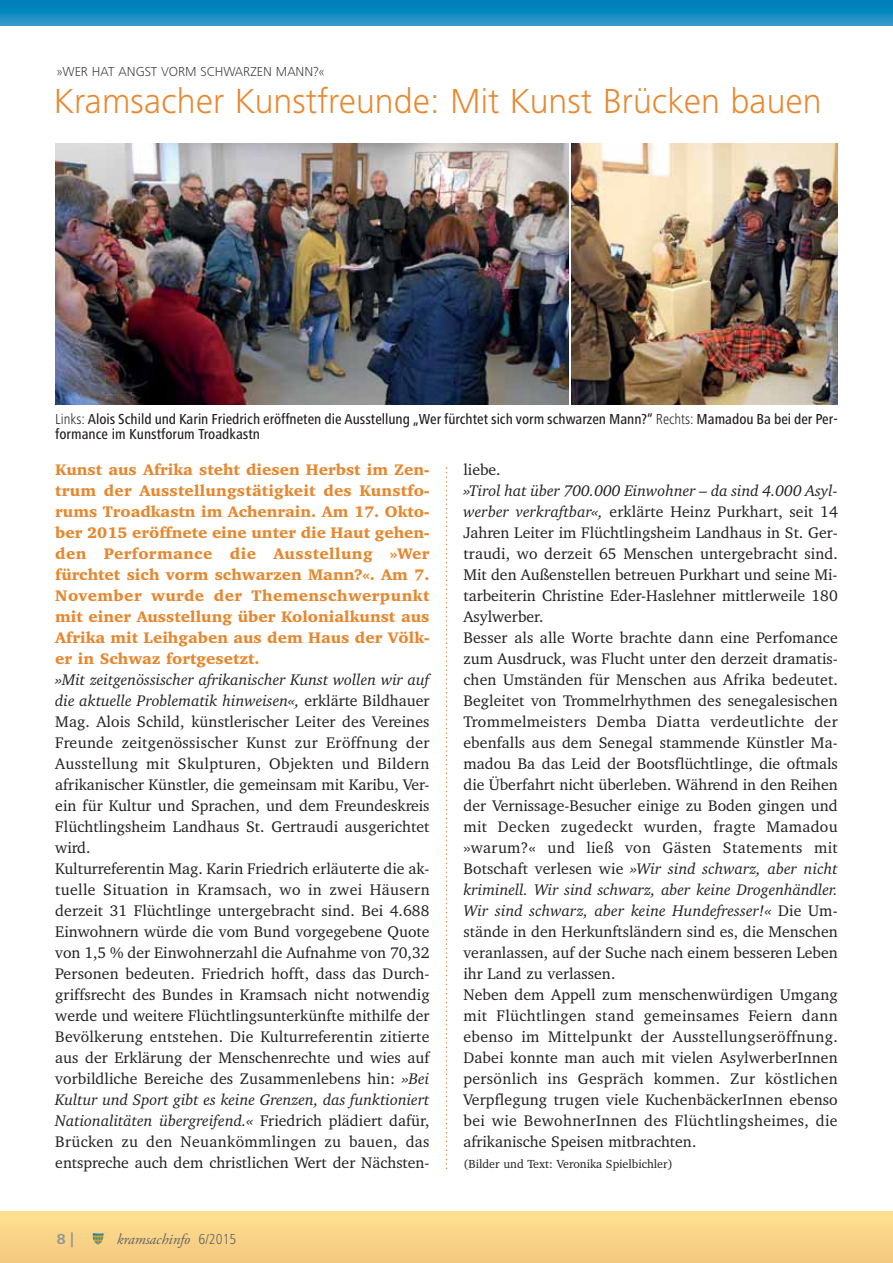
<style>
.page{position:relative;width:893px;height:1263px;background:#fff}
.page>*{position:absolute;margin:0;border:0;box-sizing:border-box;transform-origin:0 0}
.t1{font:300 36px "Frutiger Next LT";color:#e88931}
.t2{font:15.75px/21px "Charter IT Cby BT";letter-spacing:.005em;color:#231f20}
.t3{font:900 15.75px/21px "Charter IT Cby BT";color:#e68830;text-align:justify}
.t4{font:500 condensed 15px/15px "Frutiger Next LT";color:#231f20}
.t5{font:italic 15px "Adobe Garamond Pro";color:#636466}
.t6{font:700 15px "Frutiger Next LT";color:#939598}
.t7{font:300 13.5px "Frutiger Next LT";color:#404041}
.t8{font:12px "Charter IT Cby BT";color:#231f20}
.s1{font-weight:300}
.s2{font-style:italic}
.s3{font-family:"Frutiger Next LT";font-weight:300;font-style:normal;font-stretch:condensed}
</style>
<div class="page">
<div style="left:0;top:1212px;width:893px;height:51px;background:#f9d488"></div>
<svg style="left:0;top:0;width:893px;height:26px"></svg>
<svg style="left:92px;top:1233px;width:12px;height:12px"></svg>
<svg style="left:446px;top:467px;width:1px;height:702px"></svg>
<img style="left:572px;top:143px;width:266px;height:262px">
<img style="left:55px;top:143px;width:513px;height:262px">
<p class="t7" style="left:57px;top:66px;width:269px">»WER HAT ANGST VORM SCHWARZEN MANN?«</p>
<h1 class="t1" style="left:54px;top:88px;width:769px">Kramsacher Kunstfreunde: Mit Kunst Brücken bauen</h1>
<p class="t4" style="left:55px;top:413px;width:784px"><span class="s1">Links:</span> Alois Schild und Karin Friedrich eröffneten die Ausstellung „Wer fürchtet sich vorm schwarzen Mann?“ <span class="s1">Rechts:</span> Mamadou Ba bei der Per&shy;formance im Kunstforum Troadkastn</p>
<p class="t3" style="left:55px;top:461px;width:376px">Kunst aus Afrika steht diesen Herbst im Zen&shy;trum der Ausstellungstätigkeit des Kunstfo&shy;rums Troadkastn im Achenrain. Am 17. Okto&shy;ber 2015 eröffnete eine unter die Haut gehen&shy;den Performance die Ausstellung »Wer fürchtet sich vorm schwarzen Mann?«. Am 7.<br>November wurde der Themenschwerpunkt mit einer Ausstellung über Kolonialkunst aus Afrika mit Leihgaben aus dem Haus der Völk&shy;er in Schwaz fortgesetzt.</p>
<p class="t2" style="left:55px;top:671px;width:376px"><span class="s2">»Mit zeitgenössischer afrikanischer Kunst wollen wir auf die aktuelle Problematik hinweisen«,</span> erklärte Bildhauer Mag. Alois Schild, künstlerischer Leiter des Vereines Freunde zeitgenössischer Kunst zur Eröffnung der Ausstellung mit Skulpturen, Objekten und Bildern afrikanischer Künstler, die gemeinsam mit Karibu, Ver - ein für Kultur und Sprachen, und dem Freundeskreis Flüchtlingsheim Landhaus St. Gertraudi ausgerichtet wird.<br>Kulturreferentin Mag. Karin Friedrich erläuterte die ak&shy;tuelle Situation in Kramsach, wo in zwei Häusern derzeit 31 Flüchtlinge untergebracht sind. Bei 4.688<br>Einwohnern würde die vom Bund vorgegebene Quote von 1,5 % der Einwohnerzahl die Aufnahme von 70,32<br>Personen bedeuten. Friedrich hofft, dass das Durch&shy;griffsrecht des Bundes in Kramsach nicht notwendig werde und weitere Flüchtlingsunterkünfte mithilfe der Bevölkerung entstehen. Die Kulturreferentin zitierte aus der Erklärung der Menschenrechte und wies auf vorbildliche Bereiche des Zusammenlebens hin: <span class="s2">»Bei Kultur und Sport gibt es keine Grenzen, das funktioniert Nationalitäten übergreifend.«</span> Friedrich plädiert dafür, Brücken zu den Neuankömmlingen zu bauen, das entspreche auch dem christlichen Wert der Nächsten-</p>
<p class="t6" style="left:57px;top:1233px;width:18px">8 |</p>
<p class="t5" style="left:117px;top:1233px;width:121px">kramsachinfo <span class="s3">6/2015</span></p>
<p class="t2" style="left:463px;top:461px;width:39px">liebe.</p>
<p class="t2" style="left:463px;top:482px;width:376px"><span class="s2">»Tirol hat über 700.000 Einwohner – da sind 4.000 Asyl&shy;werber verkraftbar«,</span> erklärte Heinz Purkhart, seit 14<br>Jahren Leiter im Flüchtlingsheim Landhaus in St. Ger&shy;traudi, wo derzeit 65 Menschen untergebracht sind.<br>Mit den Außenstellen betreuen Purkhart und seine Mi&shy;tarbeiterin Christine Eder-Haslehner mittlerweile 180<br>Asylwerber.<br>Besser als alle Worte brachte dann eine Perfomance zum Ausdruck, was Flucht unter den derzeit dramatis&shy;chen Umständen für Menschen aus Afrika bedeutet.<br>Begleitet von Trommelrhythmen des senegalesischen Trommelmeisters Demba Diatta verdeutlichte der ebenfalls aus dem Senegal stammende Künstler Ma&shy;madou Ba das Leid der Bootsflüchtlinge, die oftmals die Überfahrt nicht überleben. Während in den Reihen der Vernissage-Besucher einige zu Boden gingen und mit Decken zugedeckt wurden, fragte Mamadou »warum?« und ließ von Gästen Statements mit Botschaft verlesen wie <span class="s2">»Wir sind schwarz, aber nicht kriminell. Wir sind schwarz, aber keine Drogenhändler.<br>Wir sind schwarz, aber keine Hundefresser!«</span> Die Um&shy;stände in den Herkunftsländern sind es, die Menschen veranlassen, auf der Suche nach einem besseren Leben ihr Land zu verlassen.<br>Neben dem Appell zum menschenwürdigen Umgang mit Flüchtlingen stand gemeinsames Feiern dann ebenso im Mittelpunkt der Ausstellungseröffnung.<br>Dabei konnte man auch mit vielen AsylwerberInnen persönlich ins Gespräch kommen. Zur köstlichen Verpflegung trugen viele KuchenbäckerInnen ebenso bei wie BewohnerInnen des Flüchtlingsheimes, die afrikanische Speisen mitbrach ten.</p>
<p class="t8" style="left:463px;top:1159px;width:211px">(Bilder und Text: Veronika Spielbichler)</p>
</div>
